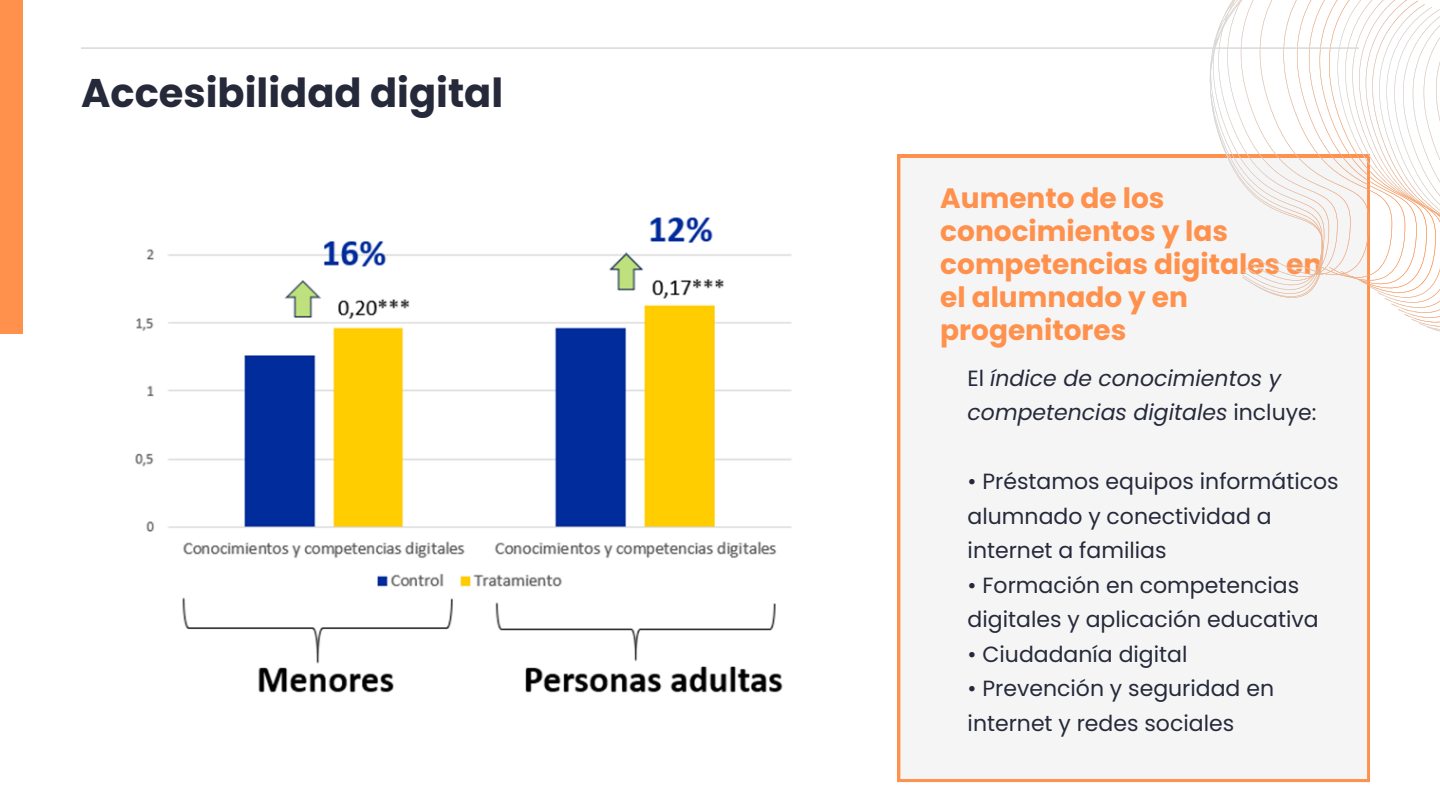
<style>
.page{position:relative;width:1440px;height:810px;background:#fff}
.page>*{position:absolute;margin:0;border:0;box-sizing:border-box;transform-origin:0 0}
.t1{font:700 40px "Poppins";color:#26293a}
.t2{font:700 28px/33px "Poppins";color:#ff914d}
.t3{font:22px/34.5px "Poppins";color:#26293a}
.t4{font:italic 22px/34.5px "Poppins";color:#26293a}
.s1{font-style:normal}
</style>
<div class="page">
<div style="left:897px;top:155px;width:473px;height:627px;background:#f5f5f5"></div>
<svg style="left:1210px;top:0;width:126px;height:305px"></svg>
<svg style="left:1336px;top:0;width:104px;height:337px"></svg>
<hr style="left:81px;top:47px;width:1278px;height:2px;background:#d9d9d9">
<div style="left:0;top:0;width:23px;height:334px;background:#ff914d"></div>
<img style="left:135px;top:217px;width:657px;height:476px">
<p class="t1" style="left:81px;top:65px;width:424px">Accesibilidad digital</p>
<p class="t2" style="left:940px;top:182px;width:384px">Aumento de los conocimientos y las competencias digitales en el alumnado y en progenitores</p>
<p class="t4" style="left:968px;top:361px;width:350px"><span class="s1">El</span> índice de conocimientos y competencias digitales <span class="s1">incluye:</span></p>
<h1 class="t3" style="left:968px;top:464px;width:373px">• Préstamos equipos informáticos alumnado y conectividad a internet a familias</h1>
<h2 class="t3" style="left:968px;top:568px;width:353px">• Formación en competencias digitales y aplicación educativa</h2>
<p class="t3" style="left:968px;top:637px;width:221px">• Ciudadanía digital</p>
<p class="t3" style="left:968px;top:671px;width:308px">• Prevención y seguridad en internet y redes sociales</p>
</div>
